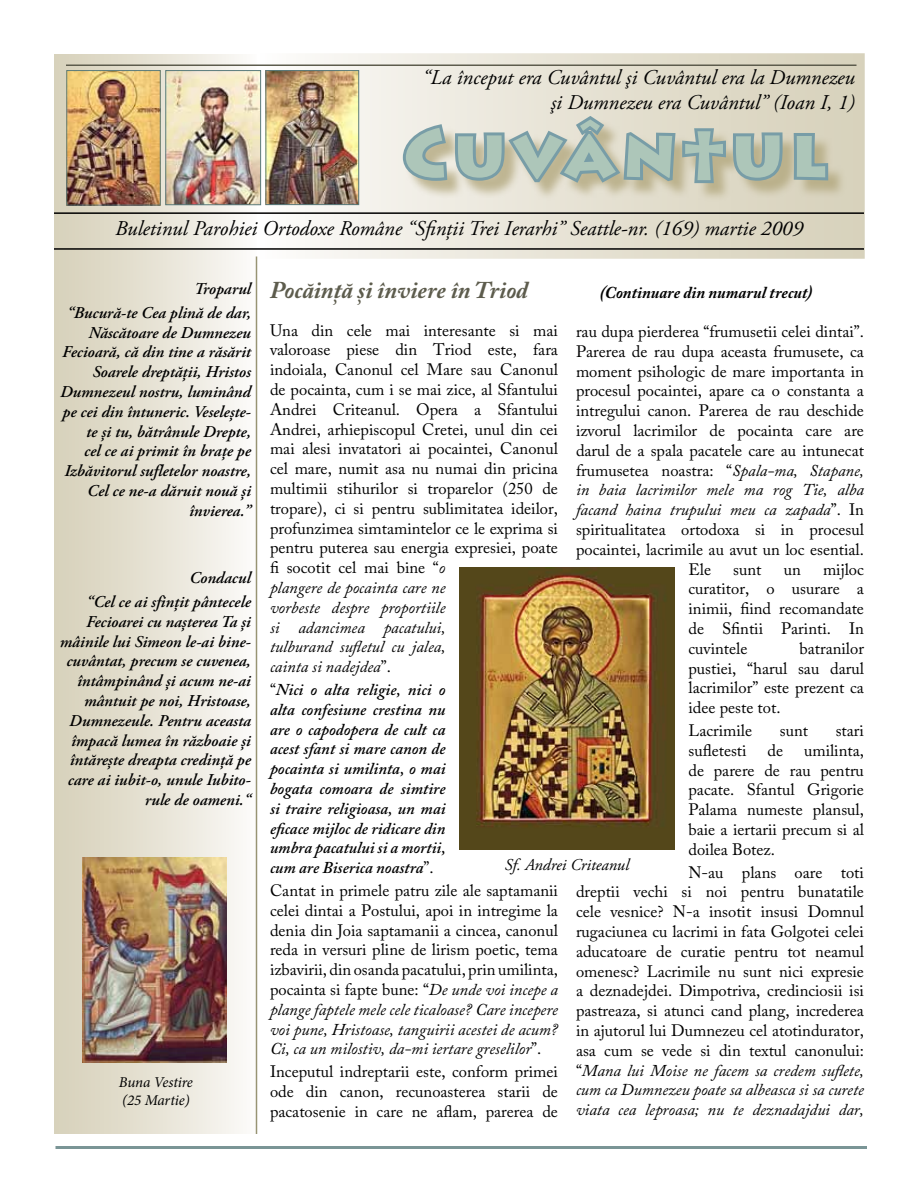
<style>
.page{position:relative;width:918px;height:1188px;background:#fff}
.page>*{position:absolute;margin:0;border:0;box-sizing:border-box;transform-origin:0 0}
.t1{font:900 67.5px "Lithos Pro";letter-spacing:.1em;color:#adc6b9}
.t2{font:italic 700 24px "Adobe Caslon Pro";color:#5d5c4d}
.t3{font:italic 21px/25.2px "Adobe Garamond Pro";color:#000;text-align:right}
.t4{font:16.5px/19.8px "Adobe Caslon Pro";color:#000;text-align:justify}
.t5{font:italic 600 16.5px/19.8px "Adobe Garamond Pro";color:#000;text-align:right}
.t6{font:italic 600 16.5px/19.8px "Adobe Caslon Pro";color:#000;text-align:justify}
.t7{font:italic 16.5px "Adobe Caslon Pro";color:#000}
.t8{font:italic 700 16.5px "Adobe Caslon Pro";color:#000}
.t9{font:italic 16.5px "Adobe Garamond Pro";color:#000}
.t10{font:italic 15px/18px "Minion Pro";letter-spacing:-.01em;color:#000}
.s1{font-style:italic}
.s2{font-weight:400;font-style:normal}
.s3{font-style:normal}
</style>
<div class="page">
<hr style="left:56px;top:1146px;width:811px;height:3px;background:#597b7c">
<div style="left:257px;top:54px;width:607px;height:204px;background:linear-gradient(to right,#faf9f7,#d6d0b8)"></div>
<div style="left:256px;top:53px;width:609px;height:206px;border:2px solid #fff"></div>
<div style="left:54px;top:54px;width:202px;height:1080px;background:linear-gradient(to right,#d6cfb7,#f9f8f5)"></div>
<hr style="left:66px;top:64px;width:790px;height:2px;background:#5d5c4d">
<div style="left:405px;top:118px;width:442px;height:83px;background:#b0a57a;opacity:.75"></div>
<svg style="left:400px;top:112px;width:431px;height:75px;background:#bbc2b5"></svg>
<img style="left:167px;top:72px;width:92px;height:131px">
<div style="left:165px;top:70px;width:96px;height:135px;border:1px solid #597b7c"></div>
<img style="left:68px;top:72px;width:91px;height:132px">
<div style="left:66px;top:70px;width:95px;height:136px;border:1px solid #597b7c"></div>
<img style="left:268px;top:72px;width:89px;height:131px">
<div style="left:266px;top:70px;width:93px;height:135px;border:1px solid #597b7c"></div>
<hr style="left:54px;top:212px;width:810px;height:2px;background:#000">
<hr style="left:54px;top:248px;width:810px;height:2px;background:#000">
<hr style="left:256px;top:256px;width:1px;height:878px;background:#989474">
<img style="left:459px;top:567px;width:216px;height:282px">
<img style="left:82px;top:858px;width:144px;height:204px">
<p class="t3" style="left:423px;top:66px;width:434px">“La început era Cuvântul şi Cuvântul era la Dumnezeu şi Dumnezeu era Cuvântul” (Ioan I, 1)</p>
<h1 class="t1" style="left:403px;top:111px;width:425px">CUVÂN†UL</h1>
<p class="t3" style="left:115px;top:216px;width:689px">Buletinul Parohiei Ortodoxe Române “Sfinții Trei Ierarhi” Seattle-nr. (169) martie 2009</p>
<p class="t5" style="left:67px;top:277px;width:186px;line-height:24.3px">Troparul<br>“Bucură-te Cea plină de dar,</p>
<p class="t5" style="left:60px;top:323px;width:192px">Născătoare de Dumnezeu<br>Fecioară, că din tine a răsărit<br>Soarele dreptății, Hristos<br>Dumnezeul nostru, luminând pe cei din întuneric. Veselește&shy;te și tu, bătrânule Drepte,<br>cel ce ai primit în brațe pe<br>Izbăvitorul sufletelor noastre,<br>Cel ce ne-a dăruit nouă și învierea.”</p>
<p class="t5" style="left:86px;top:566px;width:166px;line-height:24.3px">Condacul<br>“Cel ce ai sfințit pântecele</p>
<p class="t5" style="left:60px;top:612px;width:193px">Fecioarei cu nașterea Ta și mâinile lui Simeon le-ai bine&shy;cuvântat, precum se cuvenea, întâmpinând și acum ne-ai mântuit pe noi, Hristoase,<br>Dumnezeule. Pentru aceasta împacă lumea în războaie și întărește dreapta credință pe care ai iubit-o, unule Iubito&shy;rule de oameni.“</p>
<p class="t10" style="left:119px;top:1073px;width:75px">Buna Vestire (25 Martie)</p>
<h2 class="t2" style="left:270px;top:276px;width:259px">Pocăință și înviere în Triod</h2>
<p class="t8" style="left:600px;top:283px;width:214px">(Continuare din numarul trecut)</p>
<p class="t4" style="left:270px;top:320px;width:290px;text-align:left">Una din cele mai interesante si mai valoroase piese din Triod este, fara indoiala, Canonul cel Mare sau Canonul de pocainta, cum i se mai zice, al Sfantului Andrei Criteanul. Opera a Sfantului Andrei, arhiepiscopul Cretei, unul din cei mai alesi invatatori ai pocaintei, Canonul cel mare, numit asa nu numai din pricina multimii stihurilor si troparelor (250 de tropare), ci si pentru sublimitatea ideilor, profunzimea simtamintelor ce le exprima si pentru puterea sau energia expresiei, poate fi socotit cel mai bine “<span class="s1">o<br>plangere de pocainta care ne<br>vorbeste despre proportiile<br>si adancimea pacatului,<br>tulburand sufletul cu jalea,<br>cainta si nadejdea</span>”.</p>
<p class="t6" style="left:270px;top:680px;width:177px"><span class="s2">“</span>Nici o alta religie, nici o alta confesiune crestina nu are o capodopera de cult ca acest sfant si mare canon de pocainta si umilinta, o mai bogata comoara de simtire si traire religioasa, un mai eficace mijloc de ridicare din umbra pacatului si a mortii, cum are Biserica noastra<span class="s2">”.</span></p>
<p class="t4" style="left:270px;top:881px;width:290px">Cantat in primele patru zile ale saptamanii celei dintai a Postului, apoi in intregime la denia din Joia saptamanii a cincea, canonul reda in versuri pline de lirism poetic, tema izbavirii, din osanda pacatului, prin umilinta, pocainta si fapte bune: “<span class="s1">De unde voi incepe a plange faptele mele cele ticaloase? Care incepere voi pune, Hristoase, tanguirii acestei de acum?<br>Ci, ca un milostiv, da-mi iertare greselilor</span>”.</p>
<p class="t4" style="left:270px;top:1062px;width:289px">Inceputul indreptarii este, conform primei ode din canon, recunoasterea starii de pacatosenie in care ne aflam, parerea de</p>
<p class="t4" style="left:576px;top:321px;width:289px">rau dupa pierderea “frumusetii celei dintai”.</p>
<p class="t4" style="left:576px;top:341px;width:289px">Parerea de rau dupa aceasta frumusete, ca</p>
<p class="t4" style="left:576px;top:361px;width:289px">moment psihologic de mare importanta in</p>
<p class="t4" style="left:576px;top:381px;width:290px">procesul pocaintei, apare ca o constanta a</p>
<p class="t4" style="left:576px;top:401px;width:289px">intregului canon. Parerea de rau deschide</p>
<p class="t4" style="left:576px;top:420px;width:290px">izvorul lacrimilor de pocainta care are</p>
<p class="t4" style="left:576px;top:440px;width:290px">darul de a spala pacatele care au intunecat</p>
<p class="t4" style="left:576px;top:460px;width:290px">frumusetea noastra: “<span class="s1">Spala-ma, Stapane,</span></p>
<p class="t7" style="left:576px;top:480px;width:289px">in baia lacrimilor mele ma rog Tie, alba</p>
<p class="t7" style="left:576px;top:500px;width:290px">facand haina trupului meu ca zapada<span class="s3">”. In</span></p>
<p class="t4" style="left:576px;top:519px;width:290px">spiritualitatea ortodoxa si in procesul</p>
<p class="t4" style="left:576px;top:539px;width:289px">pocaintei, lacrimile au avut un loc esential.</p>
<p class="t4" style="left:688px;top:559px;width:24px">Ele</p>
<p class="t4" style="left:733px;top:559px;width:30px">sunt</p>
<p class="t4" style="left:784px;top:559px;width:19px">un</p>
<p class="t4" style="left:688px;top:559px;width:177px;text-indent:135px">mijloc curatitor, o usurare a inimii, fiind recomandate de Sfintii Parinti. In cuvintele</p>
<p class="t4" style="left:688px;top:638px;width:177px;text-indent:111px">batranilor pustiei, “harul sau darul lacrimilor” este prezent ca idee peste tot.</p>
<p class="t4" style="left:688px;top:720px;width:65px">Lacrimile</p>
<p class="t4" style="left:780px;top:720px;width:30px">sunt</p>
<p class="t4" style="left:836px;top:720px;width:30px">stari</p>
<p class="t4" style="left:688px;top:740px;width:60px">sufletesti</p>
<p class="t4" style="left:767px;top:740px;width:17px">de</p>
<p class="t4" style="left:688px;top:740px;width:177px;text-indent:116px">umilinta, de parere de rau pentru pacate. Sfantul Grigorie Palama numeste plansul, baie a iertarii precum si al doilea Botez.</p>
<p class="t4" style="left:576px;top:862px;width:290px;text-indent:112px">N-au plans oare toti dreptii vechi si noi pentru bunatatile cele vesnice? N-a insotit insusi Domnul rugaciunea cu lacrimi in fata Golgotei celei aducatoare de curatie pentru tot neamul omenesc? Lacrimile nu sunt nici expresie a deznadejdei. Dimpotriva, credinciosii isi pastreaza, si atunci cand plang, increderea in ajutorul lui Dumnezeu cel atotindurator, asa cum se vede si din textul canonului: “<span class="s1">Mana lui Moise ne facem sa credem suflete, cum ca Dumnezeu poate sa albeasca si sa curete viata cea leproasa; nu te deznadajdui dar,</span></p>
<p class="t9" style="left:505px;top:855px;width:126px">Sf. Andrei Criteanul</p>
</div>
